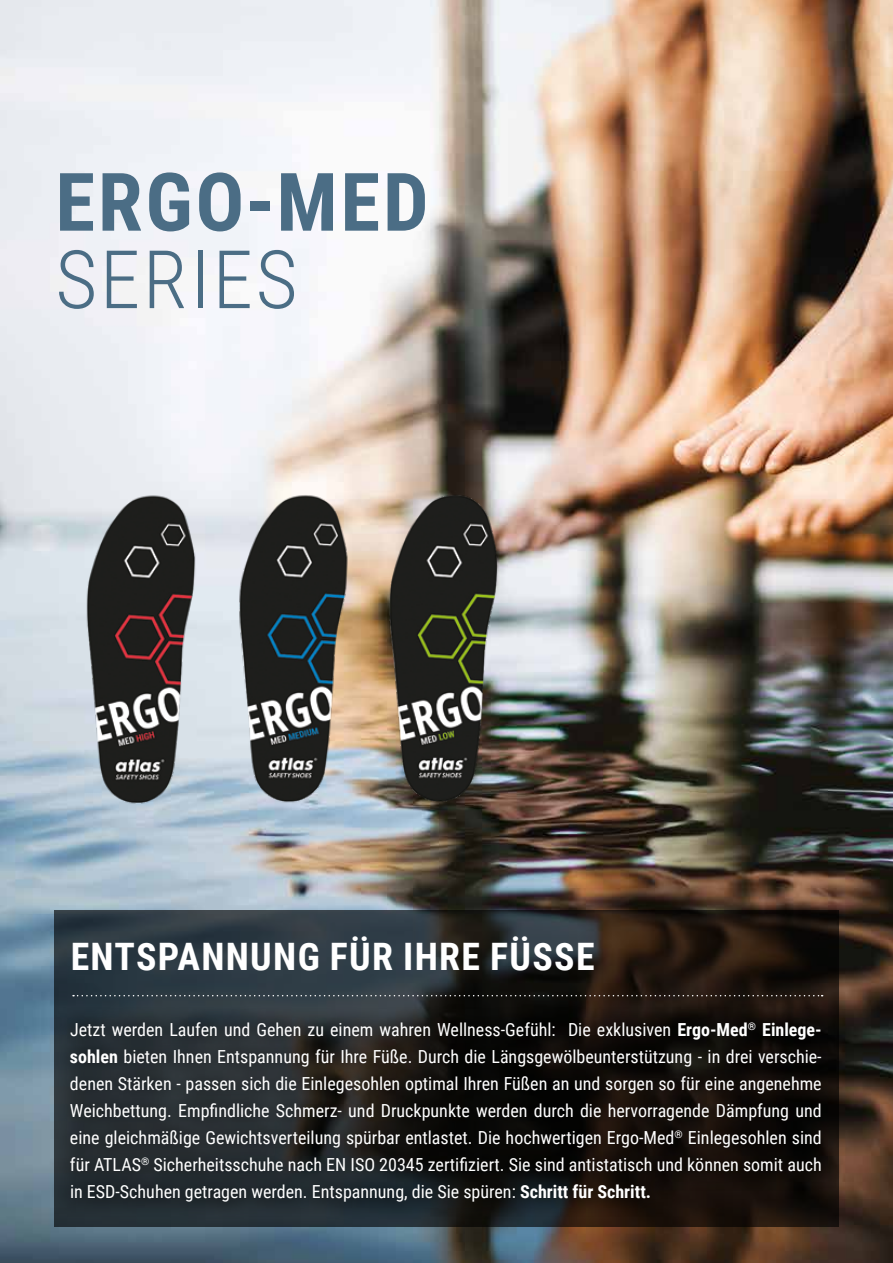
<style>
.page{position:relative;width:893px;height:1263px;background:#fff}
.page>*{position:absolute;margin:0;border:0;box-sizing:border-box;transform-origin:0 0}
.t1{font:700 80.7px "Roboto Condensed";letter-spacing:.035em;color:#4b6d85}
.t2{font:300 80.7px "Roboto Condensed";letter-spacing:.035em;color:#4b6d85}
.t3{font:700 37.8px "Roboto Condensed";letter-spacing:.035em;color:#fff}
.t4{font:18px/27px "Roboto Condensed";color:#fff;text-align:justify}
.s1{font-weight:700}
</style>
<div class="page">
<img style="left:0;top:0;width:893px;height:1263px">
<img style="left:63px;top:477px;width:460px;height:335px">
<svg style="left:54px;top:911px;width:785px;height:316px;background:#272b2d"></svg>
<div style="left:52px;top:1004px;width:788px;height:216px;background:#000;opacity:.75"></div>
<svg style="left:73px;top:995px;width:750px;height:1px"></svg>
<h1 class="t1" style="left:55px;top:145px;width:375px">ERGO-MED</h1>
<h1 class="t2" style="left:55px;top:223px;width:244px">SERIES</h1>
<h2 class="t3" style="left:71px;top:930px;width:525px">ENTSPANNUNG FÜR IHRE FÜSSE</h2>
<p class="t4" style="left:70px;top:1016px;width:753px">Jetzt werden Laufen und Gehen zu einem wahren Wellness-Gefühl: Die exklusiven <span class="s1">Ergo-Med</span><sup>®</sup> <span class="s1">Einlege&shy;sohlen</span> bieten Ihnen Entspannung für Ihre Füße. Durch die Längsgewölbeunterstützung - in drei verschie&shy;denen Stärken - passen sich die Einlegesohlen optimal Ihren Füßen an und sorgen so für eine angenehme Weichbettung. Empfindliche Schmerz- und Druckpunkte werden durch die hervorragende Dämpfung und eine gleichmäßige Gewichtsverteilung spürbar entlastet. Die hochwertigen Ergo-Med<sup>®</sup> Einlegesohlen sind für ATLAS<sup>®</sup> Sicherheitsschuhe nach EN ISO 20345 zertifiziert. Sie sind antistatisch und können somit auch in ESD-Schuhen getragen werden. Entspannung, die Sie spüren: <span class="s1">Schritt für Schritt.</span></p>
</div>
